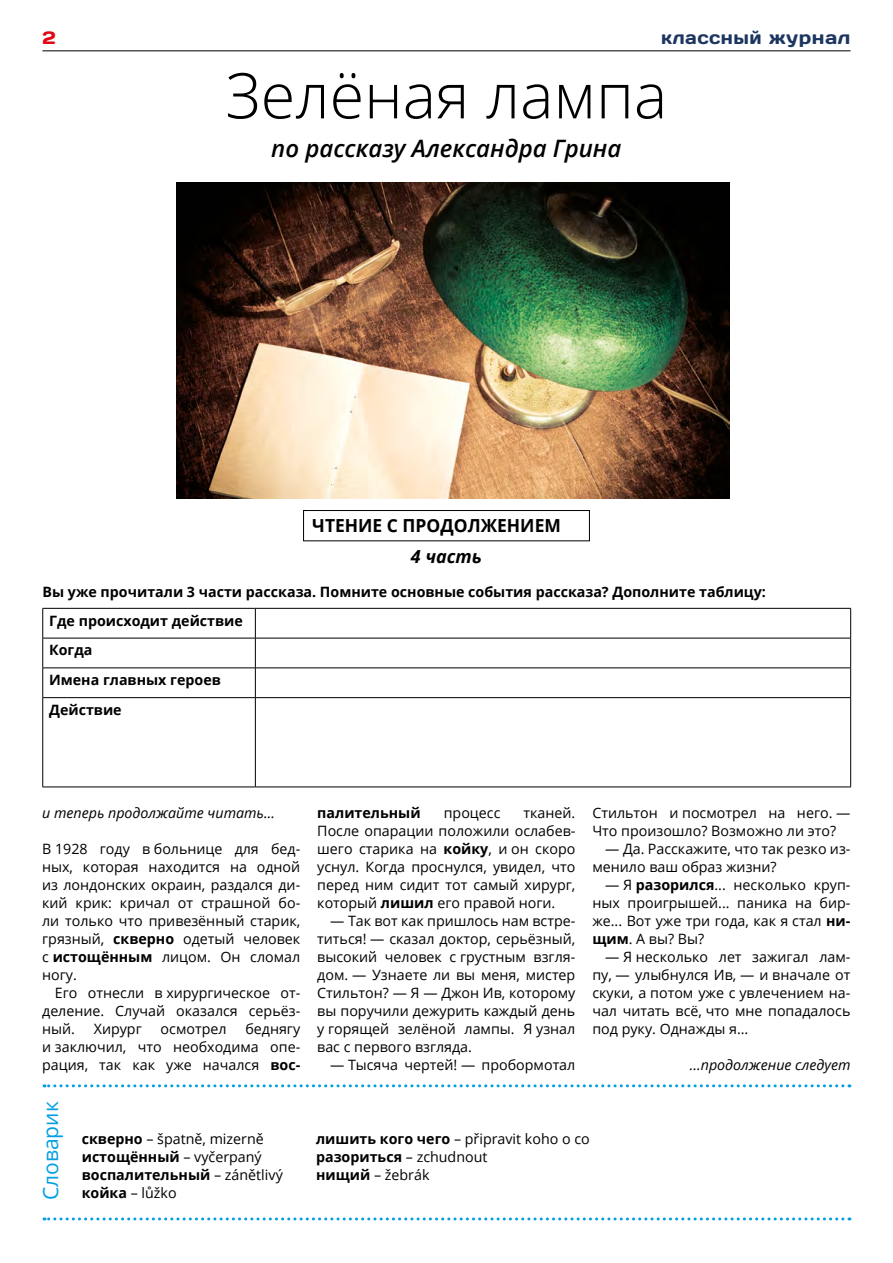
<style>
.page{position:relative;width:893px;height:1263px;background:#fff}
.page>*{position:absolute;margin:0;border:0;box-sizing:border-box;transform-origin:0 0}
.t1{font:300 63px "Open Sans";color:#000}
.t2{font:italic 600 24px "Open Sans";color:#000}
.t3{font:21px "Open Sans";color:#009fe3}
.t4{font:700 18px "Open Sans";color:#000}
.t5{font:18px "Days";letter-spacing:.03em;color:#1d3661}
.t6{font:italic 700 18px "Open Sans";color:#000}
.t7{font:18px "Days";color:#e30613;scale:1.05 1}
.t8{font:14.25px/18px "Open Sans";color:#000;text-align:justify}
.t9{font:700 14.25px/29.5px "Open Sans";color:#000}
.t10{font:italic 14.25px "Open Sans";color:#000}
.s1{font-weight:700}
</style>
<div class="page">
<hr style="left:43px;top:51px;width:807px;height:1px;background:#000">
<svg style="left:44px;top:1217px;width:799px;height:3px"></svg>
<svg style="left:44px;top:1084px;width:799px;height:3px"></svg>
<img style="left:176px;top:183px;width:554px;height:315px">
<div style="left:303px;top:510px;width:287px;height:31px;border:1px solid #000"></div>
<hr style="left:43px;top:608px;width:212px;height:1px;background:#000">
<hr style="left:42px;top:608px;width:1px;height:30px;background:#000">
<hr style="left:255px;top:608px;width:596px;height:1px;background:#000">
<hr style="left:255px;top:608px;width:1px;height:30px;background:#000">
<hr style="left:850px;top:608px;width:1px;height:30px;background:#000">
<hr style="left:43px;top:638px;width:212px;height:1px;background:#000">
<hr style="left:42px;top:638px;width:1px;height:30px;background:#000">
<hr style="left:255px;top:638px;width:596px;height:1px;background:#000">
<hr style="left:255px;top:638px;width:1px;height:30px;background:#000">
<hr style="left:850px;top:638px;width:1px;height:30px;background:#000">
<hr style="left:43px;top:668px;width:212px;height:1px;background:#000">
<svg style="left:42px;top:668px;width:1px;height:29px"></svg>
<hr style="left:255px;top:668px;width:596px;height:1px;background:#000">
<svg style="left:255px;top:668px;width:1px;height:29px"></svg>
<svg style="left:850px;top:668px;width:1px;height:29px"></svg>
<hr style="left:43px;top:697px;width:212px;height:1px;background:#000">
<hr style="left:42px;top:698px;width:1px;height:89px;background:#000">
<hr style="left:255px;top:697px;width:596px;height:1px;background:#000">
<hr style="left:255px;top:698px;width:1px;height:89px;background:#000">
<hr style="left:850px;top:698px;width:1px;height:89px;background:#000">
<hr style="left:43px;top:787px;width:212px;height:1px;background:#000">
<hr style="left:255px;top:787px;width:596px;height:1px;background:#000">
<p class="t7" style="left:43px;top:27px;width:14px">2</p>
<p class="t5" style="left:661px;top:27px;width:191px">классный журнал</p>
<h1 class="t1" style="left:225px;top:52px;width:443px">Зелёная лампа</h1>
<h2 class="t2" style="left:271px;top:132px;width:352px">по рассказу Александра Грина</h2>
<p class="t4" style="left:312px;top:513px;width:250px">ЧТЕНИЕ С ПРОДОЛЖЕНИЕМ</p>
<p class="t6" style="left:411px;top:544px;width:73px">4 часть</p>
<p class="t9" style="left:49px;top:576px;width:718px;text-indent:-7px">Вы уже прочитали 3 части рассказа. Помните основные события рассказа? Дополните таблицу:<br>Где происходит действие<br>Когда<br>Имена главных героев<br>Действие</p>
<p class="t10" style="left:42px;top:803px;width:234px">и теперь продолжайте читать…</p>
<p class="t8" style="left:42px;top:839px;width:260px">В 1928 году в больнице для бед&shy;ных, которая находится на одной из лондонских окраин, раздался ди&shy;кий крик: кричал от страшной бо&shy;ли только что привезëнный старик, грязный, <span class="s1">скверно</span> одетый человек с <span class="s1">истощëнным</span> лицом. Он сломал ногу.</p>
<p class="t8" style="left:42px;top:983px;width:260px;text-indent:13px">Eго отнесли в хирургическое от&shy;деление. Случай оказался серьëз&shy;ный.</p>
<p class="t8" style="left:42px;top:1019px;width:260px;text-indent:203px">беднягу и заключил, что необходима опе&shy;рация, так как уже начался <span class="s1">вос-</span></p>
<p class="t8" style="left:94px;top:1019px;width:50px">Хирург</p>
<p class="t8" style="left:161px;top:1019px;width:67px">осмотрел</p>
<h3 class="t3" style="left:36px;top:1200px;width:100px;rotate:-90deg">Словарик</h3>
<p class="t8" style="left:82px;top:1129px;width:203px;text-align:left"><span class="s1">скверно</span> – špatně, mizerně <span class="s1">истощëнный</span> – vyčerpaný <span class="s1">воспалительный</span> – zánětlivý</p>
<p class="t8" style="left:82px;top:1183px;width:96px"><span class="s1">койка</span> – lůžko</p>
<p class="t9" style="left:317px;top:798px;width:105px">палительный</p>
<p class="t8" style="left:444px;top:803px;width:58px">процесс</p>
<p class="t8" style="left:317px;top:803px;width:260px;text-indent:206px">тканей.<br>После опарации положили ослабев&shy;шего старика на <span class="s1">койку</span>, и он скоро уснул. Когда проснулся, увидел, что перед ним сидит тот самый хирург, который <span class="s1">лишил</span> его правой ноги.</p>
<p class="t8" style="left:317px;top:911px;width:260px;text-indent:13px">— Так вот как пришлось нам встре&shy;титься! — сказал доктор, серьëзный, высокий человек с грустным взгля&shy;дом. — Узнаете ли вы меня, мистер Стильтон? — Я — Джон Ив, которому вы поручили дежурить каждый день у горящей зелëной лампы. Я узнал вас с первого взгляда.</p>
<p class="t8" style="left:330px;top:1055px;width:247px">— Тысяча чертей! — пробормотал</p>
<p class="t8" style="left:592px;top:803px;width:260px">Стильтон и посмотрел на него. —<br>Что произошло? Возможно ли это?</p>
<p class="t8" style="left:592px;top:839px;width:260px;text-indent:13px">— Да. Расскажите, что так резко из&shy;менило ваш образ жизни?</p>
<p class="t8" style="left:592px;top:875px;width:260px;text-indent:13px">— Я <span class="s1">разорился</span>... несколько круп&shy;ных проигрышей... паника на бир&shy;же... Вот уже три года, как я стал <span class="s1">ни&shy;щим</span>. А вы? Вы?</p>
<p class="t8" style="left:592px;top:947px;width:260px;text-indent:13px">— Я несколько лет зажигал лам&shy;пу, — улыбнулся Ив, — и вначале от скуки, а потом уже с увлечением на&shy;чал читать всë, что мне попадалось под руку. Однажды я…</p>
<p class="t10" style="left:690px;top:1055px;width:162px">...продолжение следует</p>
<p class="t8" style="left:316px;top:1130px;width:275px;text-align:left"><span class="s1">лишить кого чего</span> – připravit koho o co <span class="s1">разориться</span> – zchudnout<br><span class="s1">нищий</span> – žebrák</p>
</div>
